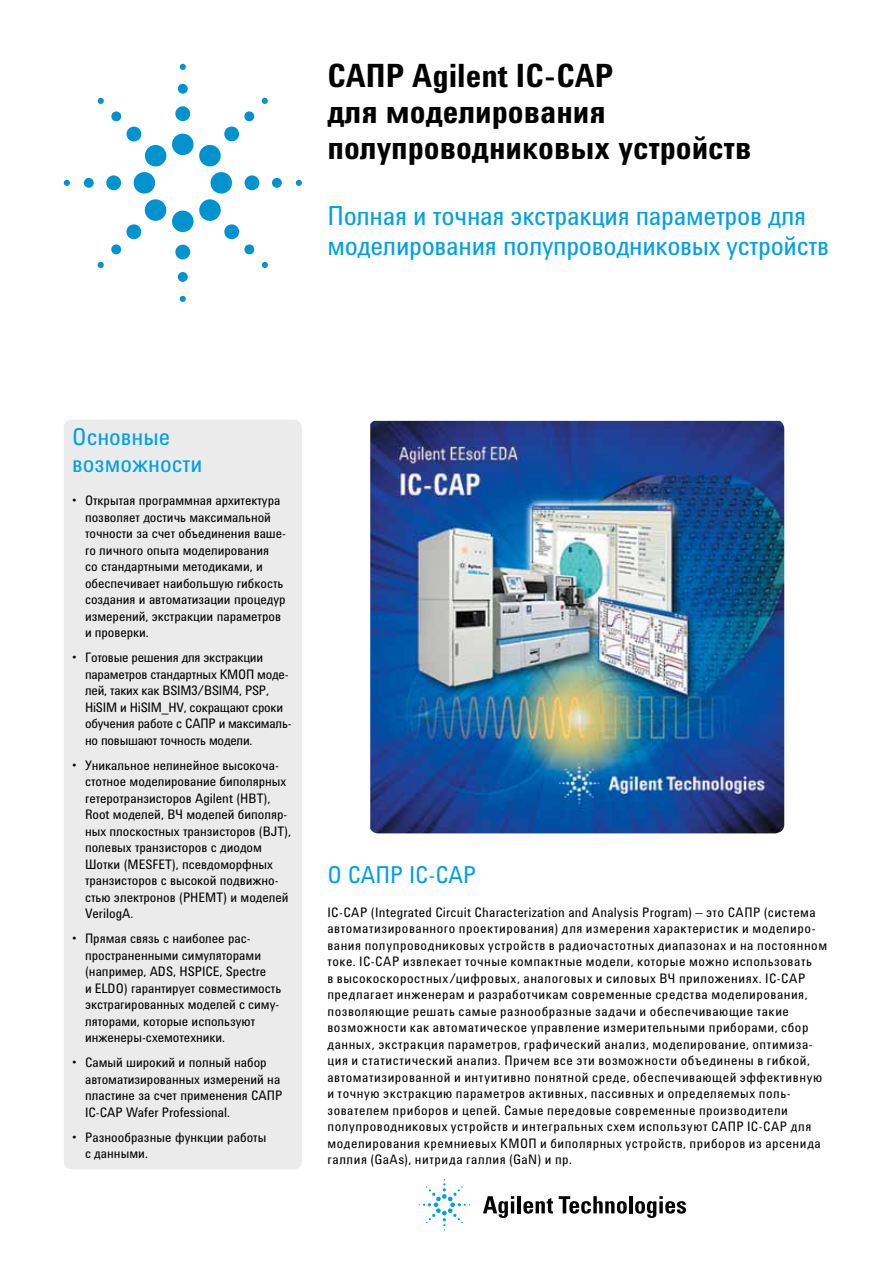
<style>
.page{position:relative;width:893px;height:1263px;background:#fff}
.page>*{position:absolute;margin:0;border:0;box-sizing:border-box;transform-origin:0 0}
.t1{font:700 33px/36px "Agilent Condensed CFF";color:#000}
.t2{font:27px/30px "Agilent Condensed CFF";letter-spacing:-.01em;color:#00a1e4}
.t3{font:24px/27px "Agilent Condensed CFF";color:#00a1e4}
.t4{font:13.5px/16.5px "Agilent Condensed CFF";letter-spacing:.04em;color:#000}
.t5{font:13.5px/16.5px "Agilent Condensed CFF";color:#000}
.t6{font:13.5px/16.5px "Agilent Condensed CFF";letter-spacing:-.015em;color:#000}
.t7{font:13.5px/16.5px "Agilent Condensed CFF";letter-spacing:.02em;color:#000}
</style>
<div class="page">
<img style="left:370px;top:421px;width:414px;height:412px">
<div style="left:64px;top:420px;width:238px;height:749px;background:#ebebec;border-radius:9px"></div>
<svg style="left:483px;top:1196px;width:31px;height:22px"></svg>
<hr style="left:517px;top:1196px;width:4px;height:17px;background:#000">
<svg style="left:523px;top:1198px;width:30px;height:15px"></svg>
<svg style="left:559px;top:1196px;width:68px;height:17px"></svg>
<hr style="left:629px;top:1196px;width:4px;height:17px;background:#000">
<svg style="left:635px;top:1196px;width:51px;height:22px"></svg>
<svg style="left:419px;top:1179px;width:51px;height:51px"></svg>
<div style="left:172px;top:134px;width:22px;height:21px;background:#0093d0;border-radius:50%"></div>
<div style="left:175px;top:106px;width:15px;height:15px;background:#0093d0;border-radius:50%"></div>
<div style="left:178px;top:84px;width:10px;height:10px;background:#0093d0;border-radius:50%"></div>
<svg style="left:180px;top:64px;width:6px;height:6px"></svg>
<div style="left:211px;top:172px;width:21px;height:22px;background:#0093d0;border-radius:50%"></div>
<div style="left:245px;top:175px;width:14px;height:15px;background:#0093d0;border-radius:50%"></div>
<div style="left:272px;top:178px;width:10px;height:10px;background:#0093d0;border-radius:50%"></div>
<svg style="left:296px;top:180px;width:6px;height:6px"></svg>
<div style="left:172px;top:211px;width:22px;height:21px;background:#0093d0;border-radius:50%"></div>
<div style="left:175px;top:245px;width:15px;height:14px;background:#0093d0;border-radius:50%"></div>
<div style="left:178px;top:272px;width:10px;height:10px;background:#0093d0;border-radius:50%"></div>
<svg style="left:180px;top:296px;width:6px;height:6px"></svg>
<div style="left:134px;top:172px;width:21px;height:22px;background:#0093d0;border-radius:50%"></div>
<div style="left:106px;top:175px;width:15px;height:15px;background:#0093d0;border-radius:50%"></div>
<div style="left:84px;top:178px;width:10px;height:10px;background:#0093d0;border-radius:50%"></div>
<svg style="left:64px;top:180px;width:6px;height:6px"></svg>
<svg style="left:199px;top:111px;width:56px;height:56px"></svg>
<svg style="left:261px;top:97px;width:7px;height:7px"></svg>
<svg style="left:199px;top:199px;width:56px;height:56px"></svg>
<svg style="left:261px;top:262px;width:7px;height:6px"></svg>
<svg style="left:111px;top:199px;width:56px;height:56px"></svg>
<svg style="left:97px;top:262px;width:7px;height:6px"></svg>
<svg style="left:111px;top:111px;width:56px;height:56px"></svg>
<svg style="left:97px;top:97px;width:7px;height:7px"></svg>
<h1 class="t1" style="left:327px;top:56px;width:425px">САПР Agilent IC-CAP<br>для моделирования полупроводниковых устройств</h1>
<h2 class="t2" style="left:327px;top:200px;width:503px">Полная и точная экстракция параметров для моделирования полупроводниковых устройств</h2>
<h3 class="t3" style="left:72px;top:422px;width:131px">Основные возможности</h3>
<p class="t5" style="left:85px;top:492px;width:203px;text-indent:-13px">• Открытая программная архитектура позволяет достичь максимальной точности за счет объединения ваше&shy;го личного опыта моделирования<br>со стандартными методиками, и обеспечивает наибольшую гибкость создания и автоматизации процедур измерений, экстракции параметров и проверки.</p>
<p class="t6" style="left:85px;top:649px;width:208px;text-indent:-13px">• Готовые решения для экстракции параметров стандартных КМОП моде&shy;лей, таких как BSIM3/BSIM4, PSP, HiSIM и HiSIM_HV, сокращают сроки обучения работе с САПР и максималь&shy;но повышают точность модели.</p>
<p class="t5" style="left:85px;top:756px;width:207px;text-indent:-13px">• Уникальное нелинейное высокоча&shy;стотное моделирование биполярных гетеротранзисторов Agilent (HBT),<br>Root моделей, ВЧ моделей биполяр&shy;ных плоскостных транзисторов (BJT), полевых транзисторов с диодом<br>Шотки (MESFET), псевдоморфных транзисторов с высокой подвижно&shy;стью электронов (PHEMT) и моделей<br>VerilogA.</p>
<p class="t5" style="left:85px;top:930px;width:198px;text-indent:-13px">• Прямая связь с наиболее рас&shy;пространенными симуляторами (например, ADS, HSPICE, Spectre<br>и ELDO) гарантирует совместимость экстрагированных моделей с симу&shy;ляторами, которые используют инженеры-схемотехники.</p>
<p class="t5" style="left:85px;top:1054px;width:199px;text-indent:-13px">• Самый широкий и полный набор автоматизированных измерений на пластине за счет применения САПР<br>IC-CAP Wafer Professional.</p>
<p class="t7" style="left:85px;top:1128px;width:183px;text-indent:-13px">• Разнообразные функции работы с данными.</p>
<h3 class="t3" style="left:327px;top:860px;width:150px">О САПР IC-CAP</h3>
<p class="t4" style="left:327px;top:903px;width:501px">IC-CAP (Integrated Circuit Characterization and Analysis Program) – это САПР (система автоматизированного проектирования) для измерения характеристик и моделиро&shy;вания полупроводниковых устройств в радиочастотных диапазонах и на постоянном токе. IC-CAP извлекает точные компактные модели, которые можно использовать<br>в высокоскоростных/цифровых, аналоговых и силовых ВЧ приложениях. IC-CAP предлагает инженерам и разработчикам современные средства моделирования, позволяющие решать самые разнообразные задачи и обеспечивающие такие возможности как автоматическое управление измерительными приборами, сбор данных, экстракция параметров, графический анализ, моделирование, оптимиза&shy;ция и статистический анализ. Причем все эти возможности объединены в гибкой, автоматизированной и интуитивно понятной среде, обеспечивающей эффективную и точную экстракцию параметров активных, пассивных и определяемых поль&shy;зователем приборов и цепей. Самые передовые современные производители полупроводниковых устройств и интегральных схем используют САПР IC-CAP для моделирования кремниевых КМОП и биполярных устройств, приборов из арсенида галлия (GaAs), нитрида галлия (GaN) и пр.</p>
</div>
